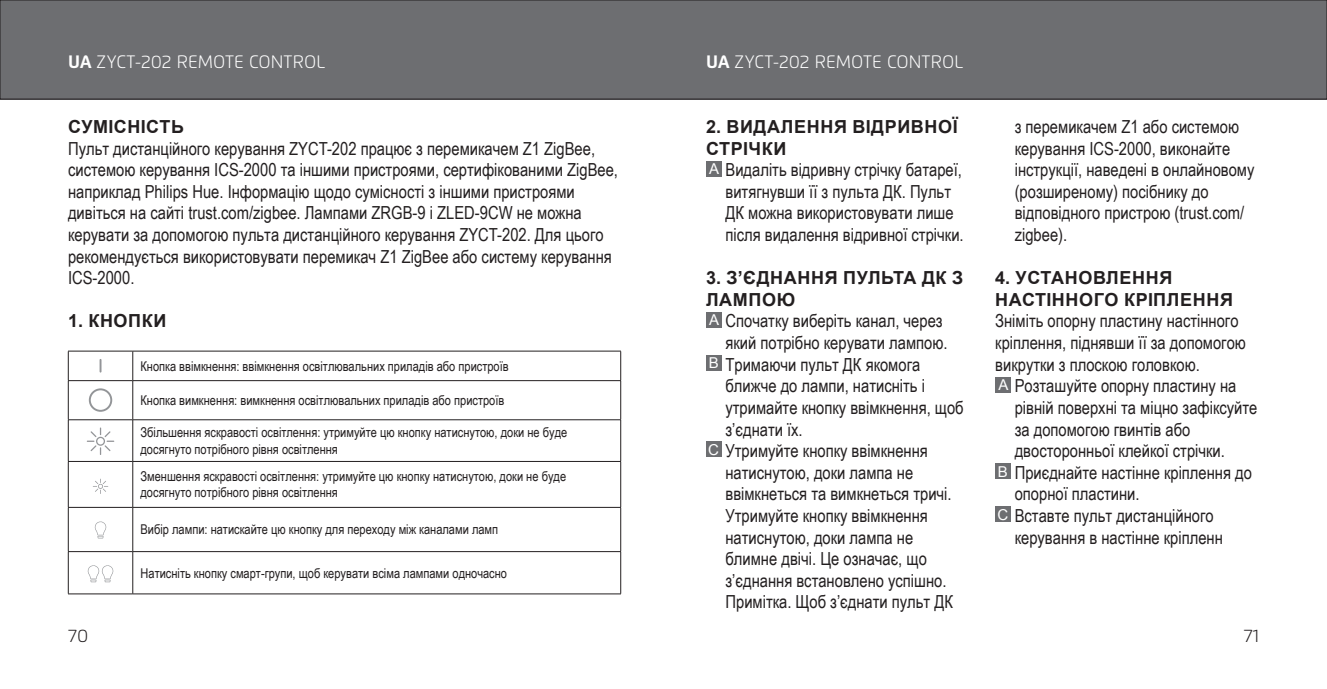
<style>
.page{position:relative;width:1327px;height:689px;background:#fff}
.page>*{position:absolute;margin:0;border:0;box-sizing:border-box;transform-origin:0 0}
.t1{font:18px/21.6px "Arial Narrow";color:#231f20}
.t2{font:700 18px/21.6px "Arial";letter-spacing:.035em;color:#231f20}
.t3{font:300 18px "Flexo";color:#fff}
.t4{font:300 18px "Flexo";color:#231f20}
.t5{font:13.5px/16.2px "Arial Narrow";color:#231f20}
.s1{font-weight:700}
.s2{font-family:"Arial";font-size:15px;color:#fff}
</style>
<div class="page">
<div style="left:0;top:0;width:1327px;height:99px;background:#6d6e71"></div>
<div style="left:0;top:0;width:1327px;height:99px;border:1px solid #231f20"></div>
<div style="left:706px;top:161px;width:15px;height:15px;background:#6d6e71"></div>
<div style="left:706px;top:312px;width:15px;height:15px;background:#6d6e71"></div>
<div style="left:706px;top:355px;width:15px;height:16px;background:#6d6e71"></div>
<div style="left:706px;top:442px;width:15px;height:15px;background:#6d6e71"></div>
<div style="left:995px;top:377px;width:15px;height:15px;background:#6d6e71"></div>
<div style="left:995px;top:463px;width:15px;height:16px;background:#6d6e71"></div>
<div style="left:995px;top:506px;width:15px;height:16px;background:#6d6e71"></div>
<hr style="left:68px;top:351px;width:65px;height:1px;background:#231f20">
<svg style="left:68px;top:351px;width:1px;height:29px"></svg>
<hr style="left:133px;top:351px;width:488px;height:1px;background:#231f20">
<svg style="left:132px;top:351px;width:1px;height:29px"></svg>
<svg style="left:620px;top:351px;width:1px;height:29px"></svg>
<hr style="left:68px;top:380px;width:65px;height:1px;background:#231f20">
<hr style="left:68px;top:381px;width:1px;height:38px;background:#231f20">
<hr style="left:133px;top:380px;width:488px;height:1px;background:#231f20">
<hr style="left:132px;top:381px;width:1px;height:38px;background:#231f20">
<hr style="left:620px;top:381px;width:1px;height:38px;background:#231f20">
<hr style="left:68px;top:419px;width:65px;height:1px;background:#231f20">
<hr style="left:68px;top:420px;width:1px;height:41px;background:#231f20">
<hr style="left:133px;top:419px;width:488px;height:1px;background:#231f20">
<hr style="left:132px;top:420px;width:1px;height:41px;background:#231f20">
<hr style="left:620px;top:420px;width:1px;height:41px;background:#231f20">
<hr style="left:68px;top:461px;width:65px;height:1px;background:#231f20">
<hr style="left:68px;top:462px;width:1px;height:45px;background:#231f20">
<hr style="left:133px;top:461px;width:488px;height:1px;background:#231f20">
<hr style="left:132px;top:462px;width:1px;height:45px;background:#231f20">
<hr style="left:620px;top:462px;width:1px;height:45px;background:#231f20">
<hr style="left:68px;top:507px;width:65px;height:1px;background:#231f20">
<hr style="left:68px;top:508px;width:1px;height:43px;background:#231f20">
<hr style="left:133px;top:507px;width:488px;height:1px;background:#231f20">
<hr style="left:132px;top:508px;width:1px;height:43px;background:#231f20">
<hr style="left:620px;top:508px;width:1px;height:43px;background:#231f20">
<hr style="left:68px;top:551px;width:65px;height:1px;background:#231f20">
<hr style="left:68px;top:552px;width:1px;height:42px;background:#231f20">
<hr style="left:133px;top:551px;width:488px;height:1px;background:#231f20">
<hr style="left:132px;top:552px;width:1px;height:42px;background:#231f20">
<hr style="left:620px;top:552px;width:1px;height:42px;background:#231f20">
<hr style="left:68px;top:593px;width:65px;height:1px;background:#231f20">
<hr style="left:133px;top:593px;width:488px;height:1px;background:#231f20">
<svg style="left:100px;top:360px;width:1px;height:12px"></svg>
<div style="left:89px;top:388px;width:23px;height:24px;border:2px solid #939598;border-radius:50%"></div>
<svg style="left:87px;top:427px;width:27px;height:28px"></svg>
<svg style="left:93px;top:479px;width:15px;height:15px"></svg>
<svg style="left:94px;top:521px;width:13px;height:17px"></svg>
<svg style="left:87px;top:565px;width:27px;height:17px"></svg>
<p class="t3" style="left:68px;top:51px;width:259px"><span class="s1">UA</span> ZYCT-202 REMOTE CONTROL</p>
<p class="t3" style="left:706px;top:51px;width:259px"><span class="s1">UA</span> ZYCT-202 REMOTE CONTROL</p>
<p class="t2" style="left:68px;top:116px;width:117px">СУМІСНІСТЬ</p>
<p class="t1" style="left:68px;top:137px;width:551px">Пульт дистанційного керування ZYCT-202 працює з перемикачем Z1 ZigBee, системою керування ICS-2000 та іншими пристроями, сертифікованими ZigBee, наприклад Philips Hue. Інформацію щодо сумісності з іншими пристроями дивіться на сайті trust.com/zigbee. Лампами ZRGB-9 і ZLED-9CW не можна керувати за допомогою пульта дистанційного керування ZYCT-202. Для цього рекомендується використовувати перемикач Z1 ZigBee або систему керування ICS-2000.</p>
<p class="t2" style="left:68px;top:310px;width:100px">1. КНОПКИ</p>
<p class="t5" style="left:140px;top:357px;width:370px">Кнопка ввімкнення: ввімкнення освітлювальних приладів або пристроїв</p>
<p class="t5" style="left:140px;top:392px;width:365px">Кнопка вимкнення: вимкнення освітлювальних приладів або пристроїв</p>
<p class="t5" style="left:140px;top:424px;width:428px">Збільшення яскравості освітлення: утримуйте цю кнопку натиснутою, доки не буде досягнуто потрібного рівня освітлення</p>
<p class="t5" style="left:140px;top:468px;width:427px">Зменшення яскравості освітлення: утримуйте цю кнопку натиснутою, доки не буде досягнуто потрібного рівня освітлення</p>
<p class="t5" style="left:140px;top:521px;width:359px">Вибір лампи: натискайте цю кнопку для переходу між каналами ламп</p>
<p class="t5" style="left:140px;top:564px;width:368px">Натисніть кнопку смарт-групи, щоб керувати всіма лампами одночасно</p>
<p class="t2" style="left:706px;top:116px;width:253px">2. ВИДАЛЕННЯ ВІДРИВНОЇ<br>СТРІЧКИ</p>
<p class="t1" style="left:725px;top:158px;width:240px;text-indent:-16px"><span class="s2">A</span> Видаліть відривну стрічку батареї, витягнувши її з пульта ДК. Пульт ДК можна використовувати лише після видалення відривної стрічки.</p>
<p class="t2" style="left:706px;top:267px;width:259px">3. З’ЄДНАННЯ ПУЛЬТА ДК З<br>ЛАМПОЮ</p>
<p class="t1" style="left:709px;top:310px;width:235px"><span class="s2">A</span> Спочатку виберіть канал, через</p>
<p class="t1" style="left:725px;top:331px;width:224px">який потрібно керувати лампою.</p>
<p class="t1" style="left:709px;top:353px;width:213px"><span class="s2">B</span> Тримаючи пульт ДК якомога</p>
<p class="t1" style="left:725px;top:374px;width:201px">ближче до лампи, натисніть і</p>
<p class="t1" style="left:725px;top:396px;width:240px">утримайте кнопку ввімкнення, щоб</p>
<p class="t1" style="left:725px;top:418px;width:79px">з’єднати їх.</p>
<p class="t1" style="left:708px;top:439px;width:221px"><span class="s2">C</span> Утримуйте кнопку ввімкнення</p>
<p class="t1" style="left:725px;top:461px;width:189px">натиснутою, доки лампа не</p>
<p class="t1" style="left:725px;top:482px;width:228px">ввімкнеться та вимкнеться тричі.</p>
<p class="t1" style="left:725px;top:504px;width:204px">Утримуйте кнопку ввімкнення</p>
<p class="t1" style="left:725px;top:526px;width:189px">натиснутою, доки лампа не</p>
<p class="t1" style="left:725px;top:547px;width:203px">блимне двічі. Це означає, що</p>
<p class="t1" style="left:725px;top:569px;width:222px">з’єднання встановлено успішно.</p>
<p class="t1" style="left:725px;top:590px;width:229px">Примітка. Щоб з’єднати пульт ДК</p>
<p class="t1" style="left:1014px;top:115px;width:241px">з перемикачем Z1 або системою керування ICS-2000, виконайте інструкції, наведені в онлайновому (розширеному) посібнику до відповідного пристрою (trust.com/ zigbee).</p>
<p class="t2" style="left:995px;top:267px;width:239px">4. УСТАНОВЛЕННЯ<br>НАСТІННОГО КРІПЛЕННЯ</p>
<p class="t1" style="left:995px;top:310px;width:245px">Зніміть опорну пластину настінного</p>
<p class="t1" style="left:995px;top:331px;width:252px">кріплення, піднявши її за допомогою</p>
<p class="t1" style="left:995px;top:353px;width:206px">викрутки з плоскою головкою.</p>
<p class="t1" style="left:998px;top:374px;width:240px"><span class="s2">A</span> Розташуйте опорну пластину на</p>
<p class="t1" style="left:1014px;top:396px;width:244px">рівній поверхні та міцно зафіксуйте</p>
<p class="t1" style="left:1014px;top:418px;width:177px">за допомогою гвинтів або</p>
<p class="t1" style="left:1014px;top:439px;width:212px">двосторонньої клейкої стрічки.</p>
<p class="t1" style="left:998px;top:461px;width:255px"><span class="s2">B</span> Приєднайте настінне кріплення до</p>
<p class="t1" style="left:1014px;top:482px;width:126px">опорної пластини.</p>
<p class="t1" style="left:997px;top:504px;width:218px"><span class="s2">C</span> Вставте пульт дистанційного</p>
<p class="t1" style="left:1014px;top:526px;width:210px">керування в настінне кріпленн</p>
<p class="t4" style="left:68px;top:624px;width:22px">70</p>
<p class="t4" style="left:1243px;top:624px;width:17px">71</p>
</div>
